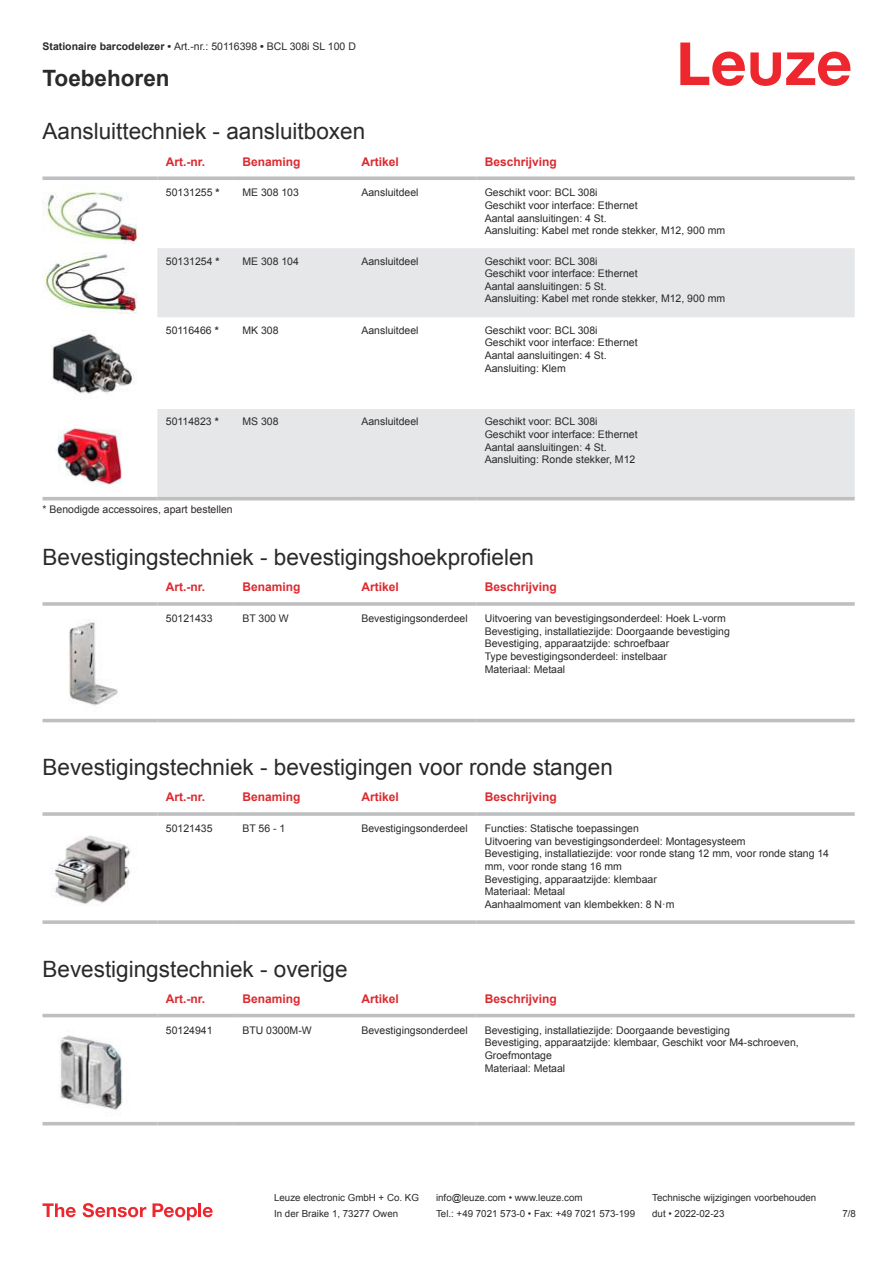
<style>
.page{position:relative;width:893px;height:1263px;background:#fff}
.page>*{position:absolute;margin:0;border:0;box-sizing:border-box;transform-origin:0 0}
.t1{font:22.5px "Arial";color:#2b292a}
.t2{font:700 22.5px "Arial";color:#2b292a}
.t3{font:700 12px "Arial";color:#db2a30}
.t4{font:10.5px/12.6px "Arial";color:#2b292a}
.t5{font:9.75px "Arial";color:#2b292a}
.s1{font-weight:700}
</style>
<div class="page">
<svg style="left:680px;top:43px;width:170px;height:43px"></svg>
<svg style="left:157px;top:248px;width:698px;height:249px;fill:#e6e7e9"></svg>
<svg style="left:43px;top:176px;width:114px;height:4px"></svg>
<svg style="left:157px;top:176px;width:77px;height:4px"></svg>
<svg style="left:234px;top:176px;width:119px;height:4px"></svg>
<svg style="left:353px;top:176px;width:123px;height:4px"></svg>
<svg style="left:476px;top:176px;width:379px;height:4px;fill:#bdbfc1"></svg>
<hr style="left:43px;top:497px;width:114px;height:3px;background:#bdbfc1">
<hr style="left:157px;top:497px;width:77px;height:3px;background:#bdbfc1">
<hr style="left:234px;top:497px;width:119px;height:3px;background:#bdbfc1">
<hr style="left:353px;top:497px;width:123px;height:3px;background:#bdbfc1">
<hr style="left:476px;top:497px;width:379px;height:3px;background:#bdbfc1">
<img style="left:43px;top:192px;width:94px;height:52px">
<img style="left:43px;top:252px;width:94px;height:61px">
<img style="left:52px;top:330px;width:83px;height:64px">
<img style="left:57px;top:428px;width:65px;height:64px">
<div style="left:43px;top:718px;width:812px;height:5px;background:#eeefef"></div>
<hr style="left:43px;top:602px;width:114px;height:4px;background:#bdbfc1">
<hr style="left:157px;top:602px;width:77px;height:4px;background:#c8cacb">
<hr style="left:234px;top:602px;width:119px;height:4px;background:#c3c5c6">
<hr style="left:353px;top:602px;width:123px;height:4px;background:#bdbfc1">
<hr style="left:476px;top:602px;width:379px;height:4px;background:#c8cacb">
<hr style="left:43px;top:719px;width:114px;height:3px;background:#bdbfc1">
<hr style="left:157px;top:719px;width:77px;height:3px;background:#bdbfc1">
<hr style="left:234px;top:719px;width:119px;height:3px;background:#bdbfc1">
<hr style="left:353px;top:719px;width:123px;height:3px;background:#bdbfc1">
<hr style="left:476px;top:719px;width:379px;height:3px;background:#bdbfc1">
<img style="left:69px;top:619px;width:49px;height:87px">
<hr style="left:43px;top:812px;width:114px;height:4px;background:#bdbfc1">
<hr style="left:157px;top:812px;width:77px;height:4px;background:#c8cacc">
<hr style="left:234px;top:812px;width:119px;height:4px;background:#c3c5c7">
<hr style="left:353px;top:812px;width:123px;height:4px;background:#bdbfc1">
<hr style="left:476px;top:812px;width:379px;height:4px;background:#c8cacc">
<svg style="left:43px;top:920px;width:114px;height:4px"></svg>
<svg style="left:157px;top:920px;width:77px;height:4px"></svg>
<svg style="left:234px;top:920px;width:119px;height:4px"></svg>
<svg style="left:353px;top:920px;width:123px;height:4px"></svg>
<svg style="left:476px;top:920px;width:379px;height:4px;fill:#c1c3c5"></svg>
<img style="left:50px;top:835px;width:81px;height:69px">
<svg style="left:43px;top:1013px;width:812px;height:113px"></svg>
<hr style="left:43px;top:1014px;width:114px;height:3px;background:#bdbfc1">
<hr style="left:157px;top:1014px;width:77px;height:3px;background:#bdbfc1">
<hr style="left:234px;top:1014px;width:119px;height:3px;background:#bdbfc1">
<hr style="left:353px;top:1014px;width:123px;height:3px;background:#bdbfc1">
<hr style="left:476px;top:1014px;width:379px;height:3px;background:#bdbfc1">
<hr style="left:43px;top:1122px;width:114px;height:3px;background:#bdbfc1">
<hr style="left:157px;top:1122px;width:77px;height:3px;background:#bdbfc1">
<hr style="left:234px;top:1122px;width:119px;height:3px;background:#bdbfc1">
<hr style="left:353px;top:1122px;width:123px;height:3px;background:#bdbfc1">
<hr style="left:476px;top:1122px;width:379px;height:3px;background:#bdbfc1">
<img style="left:43px;top:1022px;width:97px;height:97px">
<svg style="left:43px;top:1203px;width:33px;height:14px"></svg>
<svg style="left:83px;top:1203px;width:63px;height:14px"></svg>
<svg style="left:153px;top:1203px;width:44px;height:17px"></svg>
<hr style="left:198px;top:1203px;width:3px;height:14px;background:#ed272d">
<svg style="left:203px;top:1207px;width:10px;height:10px"></svg>
<p class="t4" style="left:43px;top:41px;width:315px"><span class="s1">Stationaire barcodelezer •</span> Art.-nr.: 50116398 <span class="s1">•</span> BCL 308i SL 100 D</p>
<h1 class="t2" style="left:43px;top:70px;width:129px">Toebehoren</h1>
<h1 class="t1" style="left:43px;top:123px;width:324px">Aansluittechniek - aansluitboxen</h1>
<p class="t3" style="left:166px;top:157px;width:41px">Art.-nr.</p>
<p class="t3" style="left:242px;top:157px;width:60px">Benaming</p>
<p class="t3" style="left:361px;top:157px;width:39px">Artikel</p>
<p class="t3" style="left:485px;top:157px;width:74px">Beschrijving</p>
<p class="t4" style="left:166px;top:187px;width:55px">50131255 <span class="s1">*</span></p>
<p class="t4" style="left:242px;top:187px;width:58px">ME 308 103</p>
<p class="t4" style="left:361px;top:187px;width:59px">Aansluitdeel</p>
<p class="t4" style="left:485px;top:187px;width:242px">Geschikt voor: BCL 308i<br>Geschikt voor interface: Ethernet<br>Aantal aansluitingen: 4 St.<br>Aansluiting: Kabel met ronde stekker, M12, 900 mm</p>
<p class="t4" style="left:166px;top:256px;width:55px">50131254 <span class="s1">*</span></p>
<p class="t4" style="left:242px;top:256px;width:58px">ME 308 104</p>
<p class="t4" style="left:361px;top:256px;width:59px">Aansluitdeel</p>
<p class="t4" style="left:485px;top:256px;width:242px">Geschikt voor: BCL 308i<br>Geschikt voor interface: Ethernet<br>Aantal aansluitingen: 5 St.<br>Aansluiting: Kabel met ronde stekker, M12, 900 mm</p>
<p class="t4" style="left:166px;top:325px;width:54px">50116466 <span class="s1">*</span></p>
<p class="t4" style="left:242px;top:325px;width:38px">MK 308</p>
<p class="t4" style="left:361px;top:325px;width:59px">Aansluitdeel</p>
<p class="t4" style="left:485px;top:325px;width:154px">Geschikt voor: BCL 308i<br>Geschikt voor interface: Ethernet<br>Aantal aansluitingen: 4 St.<br>Aansluiting: Klem</p>
<p class="t4" style="left:166px;top:416px;width:54px">50114823 <span class="s1">*</span></p>
<p class="t4" style="left:242px;top:416px;width:38px">MS 308</p>
<p class="t4" style="left:361px;top:416px;width:59px">Aansluitdeel</p>
<p class="t4" style="left:485px;top:416px;width:154px">Geschikt voor: BCL 308i<br>Geschikt voor interface: Ethernet<br>Aantal aansluitingen: 4 St.<br>Aansluiting: Ronde stekker, M12</p>
<p class="t4" style="left:43px;top:504px;width:192px">* Benodigde accessoires, apart bestellen</p>
<h1 class="t1" style="left:43px;top:549px;width:493px">Bevestigingstechniek - bevestigingshoekprofielen</h1>
<p class="t3" style="left:166px;top:583px;width:41px">Art.-nr.</p>
<p class="t3" style="left:242px;top:583px;width:60px">Benaming</p>
<p class="t3" style="left:361px;top:583px;width:39px">Artikel</p>
<p class="t3" style="left:485px;top:583px;width:74px">Beschrijving</p>
<p class="t4" style="left:166px;top:613px;width:48px">50121433</p>
<p class="t4" style="left:242px;top:613px;width:48px">BT 300 W</p>
<p class="t4" style="left:361px;top:613px;width:108px">Bevestigingsonderdeel</p>
<p class="t4" style="left:485px;top:613px;width:247px">Uitvoering van bevestigingsonderdeel: Hoek L-vorm Bevestiging, installatiezijde: Doorgaande bevestiging Bevestiging, apparaatzijde: schroefbaar<br>Type bevestigingsonderdeel: instelbaar<br>Materiaal: Metaal</p>
<h1 class="t1" style="left:43px;top:759px;width:572px">Bevestigingstechniek - bevestigingen voor ronde stangen</h1>
<p class="t3" style="left:166px;top:793px;width:41px">Art.-nr.</p>
<p class="t3" style="left:242px;top:793px;width:60px">Benaming</p>
<p class="t3" style="left:361px;top:793px;width:39px">Artikel</p>
<p class="t3" style="left:485px;top:793px;width:74px">Beschrijving</p>
<p class="t4" style="left:166px;top:823px;width:48px">50121435</p>
<p class="t4" style="left:242px;top:823px;width:44px">BT 56 - 1</p>
<p class="t4" style="left:361px;top:823px;width:108px">Bevestigingsonderdeel</p>
<p class="t4" style="left:485px;top:823px;width:346px">Functies: Statische toepassingen<br>Uitvoering van bevestigingsonderdeel: Montagesysteem<br>Bevestiging, installatiezijde: voor ronde stang 12 mm, voor ronde stang 14 mm, voor ronde stang 16 mm<br>Bevestiging, apparaatzijde: klembaar<br>Materiaal: Metaal<br>Aanhaalmoment van klembekken: 8 N·m</p>
<h1 class="t1" style="left:43px;top:960px;width:307px">Bevestigingstechniek - overige</h1>
<p class="t3" style="left:166px;top:994px;width:41px">Art.-nr.</p>
<p class="t3" style="left:242px;top:994px;width:60px">Benaming</p>
<p class="t3" style="left:361px;top:994px;width:39px">Artikel</p>
<p class="t3" style="left:485px;top:994px;width:74px">Beschrijving</p>
<p class="t4" style="left:166px;top:1025px;width:48px">50124941</p>
<p class="t4" style="left:242px;top:1025px;width:71px">BTU 0300M-W</p>
<p class="t4" style="left:361px;top:1025px;width:108px">Bevestigingsonderdeel</p>
<p class="t4" style="left:485px;top:1025px;width:315px">Bevestiging, installatiezijde: Doorgaande bevestiging<br>Bevestiging, apparaatzijde: klembaar, Geschikt voor M4-schroeven, Groefmontage<br>Materiaal: Metaal</p>
<p class="t5" style="left:274px;top:1194px;width:146px">Leuze electronic GmbH + Co. KG</p>
<p class="t5" style="left:436px;top:1194px;width:148px">info@leuze.com • www.leuze.com</p>
<p class="t5" style="left:652px;top:1194px;width:166px">Technische wijzigingen voorbehouden</p>
<p class="t5" style="left:274px;top:1210px;width:126px">In der Braike 1, 73277 Owen</p>
<p class="t5" style="left:436px;top:1210px;width:201px">Tel.: +49 7021 573-0 • Fax: +49 7021 573-199</p>
<p class="t5" style="left:652px;top:1210px;width:74px">dut • 2022-02-23</p>
<p class="t5" style="left:842px;top:1210px;width:15px">7 /8</p>
</div>
